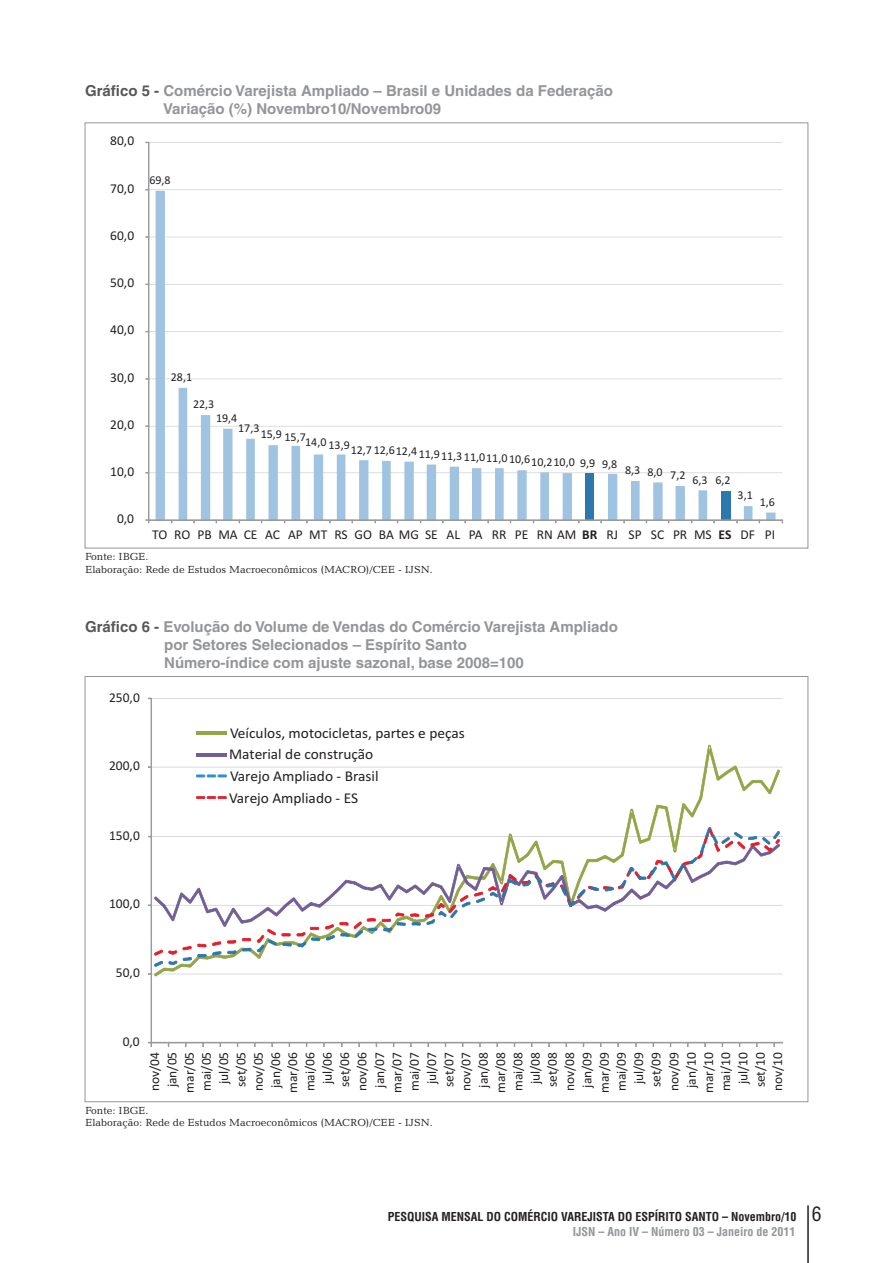
<style>
.page{position:relative;width:893px;height:1263px;background:#fff}
.page>*{position:absolute;margin:0;border:0;box-sizing:border-box;transform-origin:0 0}
.t1{font:700 15px/17.9px "Helvetica LT";color:#939598}
.t2{font:15px "Calibri";color:#231f20}
.t3{font:13.5px/17.2px "Calibri";color:#231f20;text-align:right}
.t4{font:12px "Calibri";color:#231f20}
.t5{font:700 condensed 12px "Helvetica LT";color:#231f20}
.t6{font:700 condensed 12px "Helvetica LT";color:#939598}
.t7{font:10.5px/12.6px "Candida BT";color:#231f20}
.s1{color:#57585a}
.s2{font-weight:700}
.s3{font-weight:400;font-size:19.5px}
</style>
<div class="page">
<hr style="left:808px;top:1205px;width:1px;height:58px;background:#231f20">
<svg style="left:145px;top:142px;width:638px;height:381px"></svg>
<svg style="left:148px;top:698px;width:635px;height:349px"></svg>
<hr style="left:196px;top:753px;width:30px;height:3px;background:#725d94">
<hr style="left:196px;top:731px;width:30px;height:3px;background:#92a547">
<p class="t1" style="left:163px;top:83px;width:451px;text-indent:-78px"><span class="s1">Gráfico 5 -</span> Comércio Varejista Ampliado – Brasil e Unidades da Federação<br>Variação (%) Novembro10/Novembro09</p>
<p class="t3" style="left:110px;top:133px;width:25px">80,0</p>
<p class="t3" style="left:110px;top:181px;width:25px">70,0</p>
<p class="t3" style="left:110px;top:228px;width:25px">60,0</p>
<p class="t3" style="left:110px;top:275px;width:25px">50,0</p>
<p class="t3" style="left:110px;top:322px;width:25px">40,0</p>
<p class="t3" style="left:110px;top:370px;width:25px">30,0</p>
<p class="t3" style="left:110px;top:417px;width:25px">20,0</p>
<p class="t3" style="left:110px;top:464px;width:25px">10,0</p>
<p class="t3" style="left:117px;top:511px;width:19px">0,0</p>
<p class="t4" style="left:149px;top:175px;width:23px">69,8</p>
<p class="t4" style="left:171px;top:372px;width:23px">28,1</p>
<p class="t4" style="left:193px;top:399px;width:23px">22,3</p>
<p class="t4" style="left:216px;top:413px;width:23px">19,4</p>
<p class="t4" style="left:238px;top:423px;width:23px">17,3</p>
<p class="t4" style="left:261px;top:449px;width:358px">15,9 15,714,0 13,912,7 12,612,4 11,911,3 11,011,0 10,610,210,0 9,9 9,8</p>
<p class="t4" style="left:625px;top:470px;width:107px">8,3 8,0 7,2 6,3 6,2</p>
<p class="t4" style="left:738px;top:490px;width:17px">3,1</p>
<p class="t4" style="left:760px;top:497px;width:17px">1,6</p>
<p class="t3" style="left:152px;top:527px;width:625px">TO RO PB MA CE AC AP MT RS GO BA MG SE AL PA RR PE RN AM <span class="s2">BR</span> RJ SP SC PR MS <span class="s2">ES</span> DF PI</p>
<p class="t7" style="left:85px;top:551px;width:349px">Fonte: IBGE.<br>Elaboração: Rede de Estudos Macroeconômicos (MACRO)/CEE - IJSN.</p>
<p class="t1" style="left:164px;top:619px;width:455px;text-indent:-79px"><span class="s1">Gráfico 6 -</span> Evolução do Volume de Vendas do Comércio Varejista Ampliado por Setores Selecionados – Espírito Santo<br>Número-índice com ajuste sazonal, base 2008=100</p>
<p class="t3" style="left:109px;top:690px;width:32px">250,0</p>
<p class="t3" style="left:109px;top:758px;width:32px">200,0</p>
<p class="t3" style="left:109px;top:828px;width:32px">150,0</p>
<p class="t3" style="left:109px;top:896px;width:32px">100,0</p>
<p class="t2" style="left:230px;top:727px;width:236px">Veículos, motocicletas, partes e peças</p>
<p class="t2" style="left:229px;top:748px;width:146px">Material de construção</p>
<p class="t2" style="left:230px;top:770px;width:150px">Varejo Ampliado - Brasil</p>
<p class="t2" style="left:229px;top:791px;width:131px">Varejo Ampliado - ES</p>
<p class="t3" style="left:116px;top:965px;width:25px">50,0</p>
<p class="t3" style="left:123px;top:1034px;width:19px">0,0</p>
<p class="t3" style="left:147px;top:1093px;width:43px;rotate:-90deg">nov/04 jan/05 mar/05 mai/05 jul/05 set/05 nov/05 jan/06 mar/06 mai/06 jul/06 set/06 nov/06 jan/07 mar/07 mai/07 jul/07 set/07 nov/07 jan/08 mar/08 mai/08 jul/08 set/08 nov/08 jan/09 mar/09 mai/09 jul/09 set/09 nov/09 jan/10 mar/10 mai/10 jul/10 set/10 nov/10</p>
<p class="t7" style="left:85px;top:1105px;width:349px">Fonte: IBGE.<br>Elaboração: Rede de Estudos Macroeconômicos (MACRO)/CEE - IJSN.</p>
<p class="t5" style="left:388px;top:1211px;width:435px">PESQUISA MENSAL DO COMÉRCIO VAREJISTA DO ESPÍRITO SANTO – Novembro/10 <span class="s3">6</span></p>
<p class="t6" style="left:573px;top:1227px;width:224px">IJSN – Ano IV – Número 03 – Janeiro de 2011</p>
</div>
